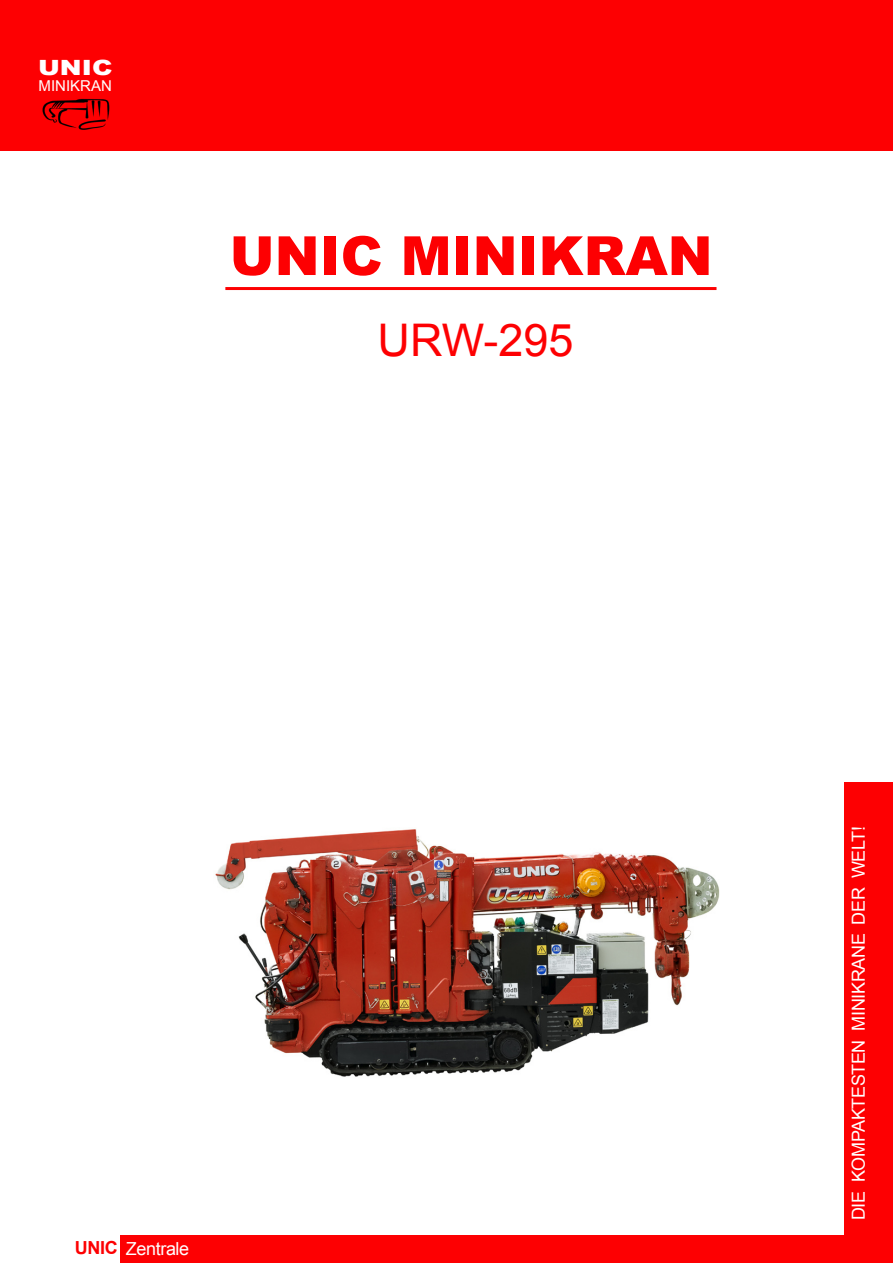
<style>
.page{position:relative;width:893px;height:1263px;background:#fff}
.page>*{position:absolute;margin:0;border:0;box-sizing:border-box;transform-origin:0 0}
.t1{font:900 54px "Arial";color:#fd0002}
.t2{font:45px "Arial";color:#fd0002}
.t3{font:900 21px "Arial";color:#fff;scale:1.25 1}
.t4{font:18px "Arial";letter-spacing:-.02em;color:#fff}
.t5{font:700 18px "Arial";color:#fd0002}
.t6{font:15px "Arial";color:#fff}
</style>
<div class="page">
<div style="left:0;top:0;width:893px;height:151px;background:#fd0002"></div>
<img style="left:42px;top:98px;width:68px;height:32px">
<div style="left:844px;top:783px;width:49px;height:480px;background:#fd0002"></div>
<div style="left:121px;top:1235px;width:772px;height:28px;background:#fd0002"></div>
<hr style="left:225px;top:287px;width:491px;height:3px;background:#fd0002">
<img style="left:215px;top:829px;width:505px;height:248px">
<p class="t3" style="left:38px;top:52px;width:61px">UNIC</p>
<p class="t6" style="left:39px;top:76px;width:75px">MINIKRAN</p>
<p class="t1" style="left:230px;top:216px;width:484px">UNIC MINIKRAN</p>
<p class="t2" style="left:378px;top:311px;width:197px">URW-295</p>
<p class="t5" style="left:75px;top:1236px;width:44px">UNIC</p>
<p class="t4" style="left:126px;top:1237px;width:65px">Zentrale</p>
<p class="t4" style="left:847px;top:1220px;width:396px;rotate:-90deg">Di e kompaktesten Minikran e der WELT!</p>
</div>
